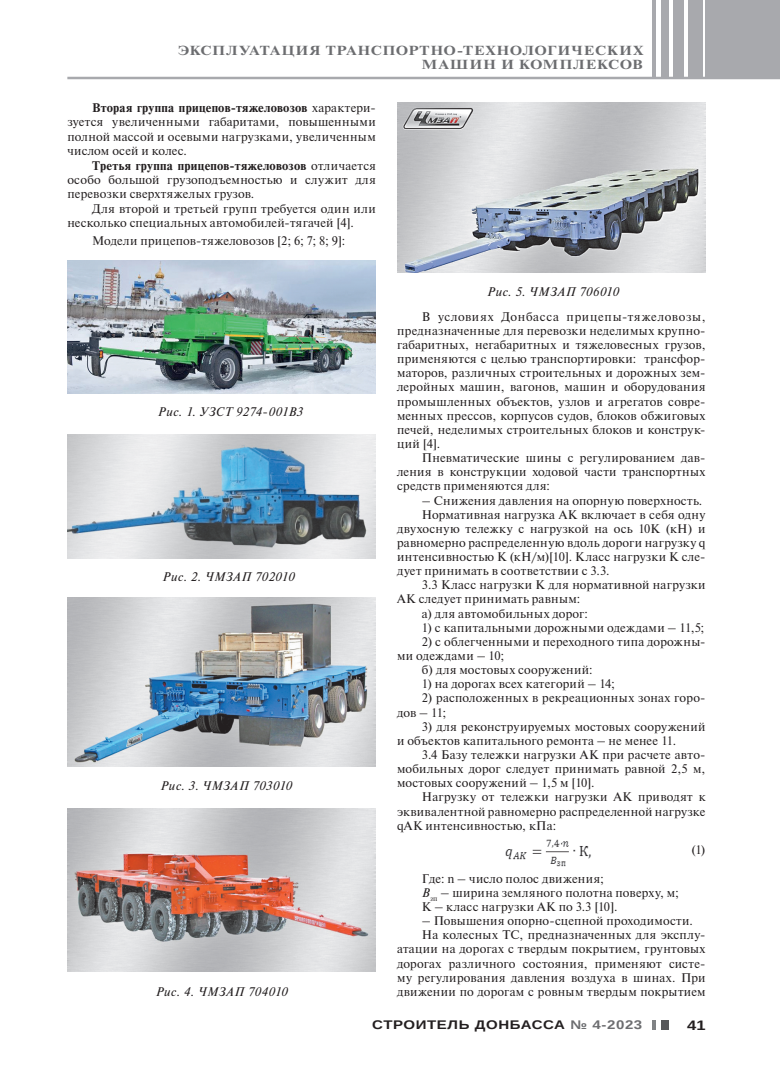
<style>
.page{position:relative;width:780px;height:1088px;background:#fff}
.page>*{position:absolute;margin:0;border:0;box-sizing:border-box;transform-origin:0 0}
.t1{font:700 13.75px "Arimo";color:#231f20;scale:1.2 1}
.t2{font:700 13.12px/14.1px "Newton";letter-spacing:.055em;color:#6c6d70;text-align:right;scale:1.2 1}
.набор{font:12.5px/14.1px "Newton";letter-spacing:.02em;color:#231f20;text-align:justify}
.подпись_фото{font:italic 12.5px "Newton";letter-spacing:.045em;color:#231f20}
.t3{font:700 12.5px "Arimo";letter-spacing:.04em;color:#231f20;scale:1.2 1}
.набор-2{font:italic 12.5px "Newton";letter-spacing:.025em;color:#231f20}
.s1{font-weight:700}
.s2{font-style:italic}
.s3{color:#6c6d70}
</style>
<div class="page">
<div style="left:705px;top:0;width:75px;height:78px;background:#a8a9ad"></div>
<div style="left:688px;top:0;width:14px;height:78px;background:#a8a9ad"></div>
<div style="left:673px;top:0;width:10px;height:78px;background:#a8a9ad"></div>
<div style="left:661px;top:0;width:7px;height:78px;background:#a8a9ad"></div>
<hr style="left:652px;top:0;width:4px;height:78px;background:#a8a9ad">
<div style="left:661px;top:1020px;width:7px;height:9px;background:#57585a"></div>
<svg style="left:652px;top:1020px;width:4px;height:9px"></svg>
<hr style="left:67px;top:77px;width:713px;height:2px;background:#a8a9ad">
<img style="left:505px;top:839px;width:86px;height:28px">
<img style="left:67px;top:260px;width:309px;height:133px">
<img style="left:67px;top:434px;width:309px;height:124px">
<img style="left:67px;top:808px;width:309px;height:163px">
<img style="left:67px;top:597px;width:309px;height:170px">
<img style="left:397px;top:103px;width:308px;height:170px">
<p class="t2" style="left:178px;top:44px;width:389px">ЭКСПЛУАТАЦИЯ ТРАНСПОРТНО-ТЕХНОЛОГИЧЕСКИХ<br>МАШИН И КОМПЛЕКСОВ</p>
<p class="набор" style="left:67px;top:100px;width:310px;line-height:14.5px;text-indent:25px"><span class="s1">Вторая группа прицепов-тяжеловозов</span> характери&shy;зуется увеличенными габаритами, повышенными полной массой и осевыми нагрузками, увеличенным числом осей и колес.</p>
<p class="набор" style="left:67px;top:158px;width:310px;line-height:14.5px;text-indent:25px"><span class="s1">Третья группа прицепов-тяжеловозов</span> отличается особо большой грузоподъемностью и служит для перевозки сверхтяжелых грузов.</p>
<p class="набор" style="left:67px;top:201px;width:310px;line-height:14.5px;text-indent:25px">Для второй и третьей групп требуется один или несколько специальных автомобилей-тягачей [4].</p>
<p class="набор" style="left:92px;top:234px;width:254px">Модели прицепов-тяжеловозов [2; 6; 7; 8; 9]:</p>
<p class="подпись_фото" style="left:487px;top:284px;width:133px">Рис. 5. ЧМЗАП 706010</p>
<p class="набор" style="left:397px;top:309px;width:310px;text-indent:25px">В условиях Донбасса прицепы-тяжеловозы, предназначенные для перевозки неделимых крупно&shy;габаритных, негабаритных и тяжеловесных грузов, применяются с целью транспортировки: трансфор&shy;маторов, различных строительных и дорожных зем&shy;леройных машин, вагонов, машин и оборудования промышленных объектов, узлов и агрегатов совре&shy;менных прессов, корпусов судов, блоков обжиговых печей, неделимых строительных блоков и конструк&shy;ций [4].</p>
<p class="набор" style="left:397px;top:450px;width:310px;text-indent:25px">Пневматические шины с регулированием дав&shy;ления в конструкции ходовой части транспортных средств применяются для:</p>
<p class="набор" style="left:422px;top:493px;width:282px">– Снижения давления на опорную поверхность.</p>
<p class="набор" style="left:397px;top:507px;width:310px;text-indent:25px">Нормативная нагрузка АК включает в себя одну двухосную тележку с нагрузкой на ось 10К (кН) и равномерно распределенную вдоль дороги нагрузку q интенсивностью К (кН/м)[10]. Класс нагрузки К сле&shy;дует принимать в соответствии с 3.3.</p>
<p class="набор" style="left:397px;top:577px;width:310px;text-indent:25px">3.3 Класс нагрузки К для нормативной нагрузки<br>АК следует принимать равным:</p>
<p class="набор" style="left:422px;top:606px;width:167px">а) для автомобильных дорог:</p>
<p class="набор" style="left:422px;top:620px;width:284px">1) с капитальными дорожными одеждами – 11,5;</p>
<p class="набор" style="left:397px;top:634px;width:310px;text-indent:25px">2) с облегченными и переходного типа дорожны&shy;ми одеждами – 10;</p>
<p class="набор" style="left:422px;top:662px;width:172px">б) для мостовых сооружений:</p>
<p class="набор" style="left:422px;top:676px;width:194px">1) на дорогах всех категорий – 14;</p>
<p class="набор" style="left:397px;top:691px;width:310px;text-indent:25px">2) расположенных в рекреационных зонах горо&shy;дов – 11;</p>
<p class="набор" style="left:397px;top:719px;width:310px;text-indent:25px">3) для реконструируемых мостовых сооружений и объектов капитального ремонта – не менее 11.</p>
<p class="набор" style="left:397px;top:747px;width:310px;text-indent:25px">3.4 Базу тележки нагрузки АК при расчете авто&shy;мобильных дорог следует принимать равной 2,5 м, мостовых сооружений – 1,5 м [10].</p>
<p class="набор" style="left:397px;top:789px;width:310px;text-indent:25px">Нагрузку от тележки нагрузки АК приводят к эквивалентной равномерно распределенной нагрузке qAK интенсивностью, кПа:</p>
<p class="набор" style="left:691px;top:843px;width:16px">(1)</p>
<p class="набор" style="left:422px;top:871px;width:184px">Где: n – число полос движения;</p>
<p class="набор" style="left:422px;top:885px;width:259px"><span class="s2">В</span><sub>з</sub><sub>п</sub> – ширина земляного полотна поверху, м;</p>
<p class="набор" style="left:422px;top:899px;width:197px">К – класс нагрузки АК по 3.3 [10].</p>
<p class="набор" style="left:422px;top:913px;width:272px">– Повышения опорно-сцепной проходимости.</p>
<p class="набор" style="left:397px;top:927px;width:310px;text-indent:25px">На колесных ТС, предназначенных для эксплу&shy;атации на дорогах с твердым покрытием, грунтовых дорогах различного состояния, применяют систе&shy;му регулирования давления воздуха в шинах. При движении по дорогам с ровным твердым покрытием</p>
<p class="набор-2" style="left:158px;top:404px;width:146px">Рис. 1. УЗСТ 9274-001В3</p>
<p class="подпись_фото" style="left:163px;top:569px;width:133px">Рис. 2. ЧМЗАП 702010</p>
<p class="подпись_фото" style="left:160px;top:778px;width:133px">Рис. 3. ЧМЗАП 703010</p>
<p class="подпись_фото" style="left:156px;top:983px;width:133px">Рис. 4. ЧМЗАП 704010</p>
<p class="t3" style="left:372px;top:1016px;width:226px">СТРОИТЕЛЬ ДОНБАССА <span class="s3">№ 4-2023</span></p>
<p class="t1" style="left:687px;top:1016px;width:17px">41</p>
</div>
